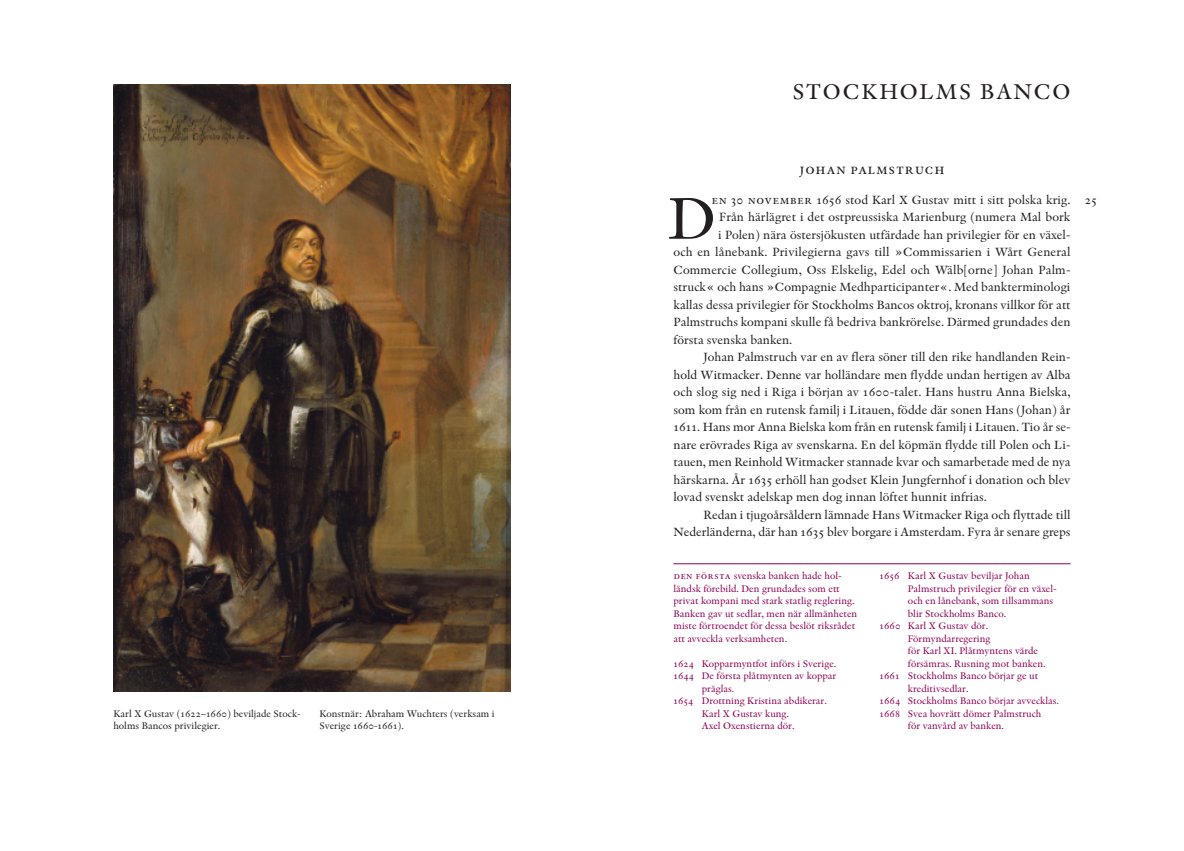
<style>
.page{position:relative;width:1184px;height:851px;background:#fff}
.page>*{position:absolute;margin:0;border:0;box-sizing:border-box;transform-origin:0 0}
.t1{font:61.75px "Indigo Regular Os F";color:#231f20}
.t2{font:22.5px "Indigo Regular Os F";letter-spacing:.075em;color:#231f20}
.t3{font:15px "Indigo Regular SC";color:#231f20}
.t4{font:12.5px "Indigo Regular Os F";color:#231f20}
.t5{font:12.5px "Indigo Regular SC";color:#231f20}
.t6{font:10px/12.5px "Indigo Regular Os F";color:#8d0052}
.t7{font:10px/12.5px "Indigo Regular Os F";color:#231f20}
.s1{font-family:"Indigo Regular SC"}
</style>
<div class="page">
<hr style="left:673px;top:563px;width:397px;height:1px;background:#8d0052">
<img style="left:113px;top:85px;width:397px;height:606px">
<p class="t7" style="left:113px;top:707px;width:189px">Karl X Gustav (1622–1660) beviljade Stock&shy;holms Bancos privilegier.</p>
<p class="t7" style="left:319px;top:707px;width:177px">Konstnär: Abraham Wuchters (verksam i<br>Sverige 1660-1661).</p>
<h2 class="t2" style="left:792px;top:82px;width:280px">STOCKHOLMS BANCO</h2>
<p class="t3" style="left:799px;top:160px;width:147px">johan palmstruch</p>
<h1 class="t1" style="left:668px;top:193px;width:49px">D</h1>
<p class="t4" style="left:711px;top:194px;width:361px"><span class="s1">en 30 november</span> 1656 stod Karl X Gustav mitt i sitt polska krig.</p>
<p class="t4" style="left:719px;top:212px;width:353px">Från härlägret i det ostpreussiska Marienburg (numera Mal bork</p>
<p class="t4" style="left:718px;top:229px;width:354px">i Polen) nära östersjökusten utfärdade han privilegier för en växel-</p>
<p class="t4" style="left:673px;top:247px;width:398px">och en lånebank. Privilegierna gavs till »Commissarien i Wårt General</p>
<p class="t4" style="left:673px;top:264px;width:398px">Commercie Collegium, Oss Elskelig, Edel och Wälb[orne] Johan Palm-</p>
<p class="t4" style="left:673px;top:282px;width:398px">struck« och hans »Compagnie Medhparticipanter«. Med bankterminologi</p>
<p class="t4" style="left:673px;top:299px;width:398px">kallas dessa privilegier för Stockholms Bancos oktroj, kronans villkor för att</p>
<p class="t4" style="left:673px;top:317px;width:398px">Palmstruchs kompani skulle få bedriva bankrörelse. Därmed grundades den</p>
<p class="t4" style="left:673px;top:334px;width:120px">första svenska banken.</p>
<p class="t4" style="left:703px;top:352px;width:368px">Johan Palmstruch var en av flera söner till den rike handlanden Rein-</p>
<p class="t4" style="left:673px;top:369px;width:398px">hold Witmacker. Denne var holländare men flydde undan hertigen av Alba</p>
<p class="t4" style="left:673px;top:387px;width:398px">och slog sig ned i Riga i början av 1600-talet. Hans hustru Anna Bielska,</p>
<p class="t4" style="left:673px;top:404px;width:398px">som kom från en rutensk familj i Litauen, födde där sonen Hans (Johan) år</p>
<p class="t4" style="left:673px;top:422px;width:398px">1611. Hans mor Anna Bielska kom från en rutensk familj i Litauen. Tio år se-</p>
<p class="t4" style="left:673px;top:439px;width:398px">nare erövrades Riga av svenskarna. En del köpmän flydde till Polen och Li-</p>
<p class="t4" style="left:673px;top:457px;width:398px">tauen, men Reinhold Witmacker stannade kvar och samarbetade med de nya</p>
<p class="t4" style="left:673px;top:474px;width:398px">härskarna. År 1635 erhöll han godset Klein Jungfernhof i donation och blev</p>
<p class="t4" style="left:673px;top:492px;width:315px">lovad svenskt adelskap men dog innan löftet hunnit infrias.</p>
<p class="t4" style="left:703px;top:509px;width:368px">Redan i tjugoårsåldern lämnade Hans Witmacker Riga och flyttade till</p>
<p class="t4" style="left:673px;top:527px;width:398px">Nederländerna, där han 1635 blev borgare i Amsterdam. Fyra år senare greps</p>
<p class="t6" style="left:673px;top:570px;width:185px"><span class="s1">den första</span> svenska banken hade hol&shy;ländsk förebild. Den grundades som ett privat kompani med stark statlig reglering.<br>Banken gav ut sedlar, men när allmänheten miste förtroendet för dessa beslöt riksrådet att avveckla verksamheten.</p>
<p class="t6" style="left:673px;top:657px;width:164px">1624 Kopparmyntfot införs i Sverige.</p>
<p class="t6" style="left:673px;top:670px;width:164px">1644 De första plåtmynten av koppar</p>
<p class="t6" style="left:702px;top:682px;width:34px">präglas.</p>
<p class="t6" style="left:673px;top:695px;width:155px">1654 Drottning Kristina abdikerar.</p>
<p class="t6" style="left:702px;top:707px;width:89px">Karl X Gustav kung.</p>
<p class="t6" style="left:702px;top:720px;width:94px">Axel Oxenstierna dör.</p>
<p class="t6" style="left:879px;top:570px;width:152px">1656 Karl X Gustav beviljar Johan</p>
<p class="t6" style="left:908px;top:582px;width:150px">Palmstruch privilegier för en växel-</p>
<p class="t6" style="left:908px;top:595px;width:147px">och en lånebank, som tillsammans</p>
<p class="t6" style="left:908px;top:607px;width:100px">blir Stockholms Banco.</p>
<p class="t6" style="left:879px;top:620px;width:110px">1660 Karl X Gustav dör.</p>
<p class="t6" style="left:908px;top:632px;width:84px">Förmyndarregering</p>
<p class="t6" style="left:908px;top:645px;width:132px">för Karl XI. Plåtmyntens värde</p>
<p class="t6" style="left:908px;top:657px;width:139px">försämras. Rusning mot banken.</p>
<p class="t6" style="left:879px;top:670px;width:160px">1661 Stockholms Banco börjar ge ut</p>
<p class="t6" style="left:908px;top:682px;width:62px">kreditivsedlar.</p>
<p class="t6" style="left:879px;top:695px;width:181px">1664 Stockholms Banco börjar avvecklas.</p>
<p class="t6" style="left:879px;top:707px;width:163px">1668 Svea hovrätt dömer Palmstruch</p>
<p class="t6" style="left:908px;top:720px;width:98px">för vanvård av banken.</p>
<p class="t5" style="left:1084px;top:192px;width:14px">25</p>
</div>
